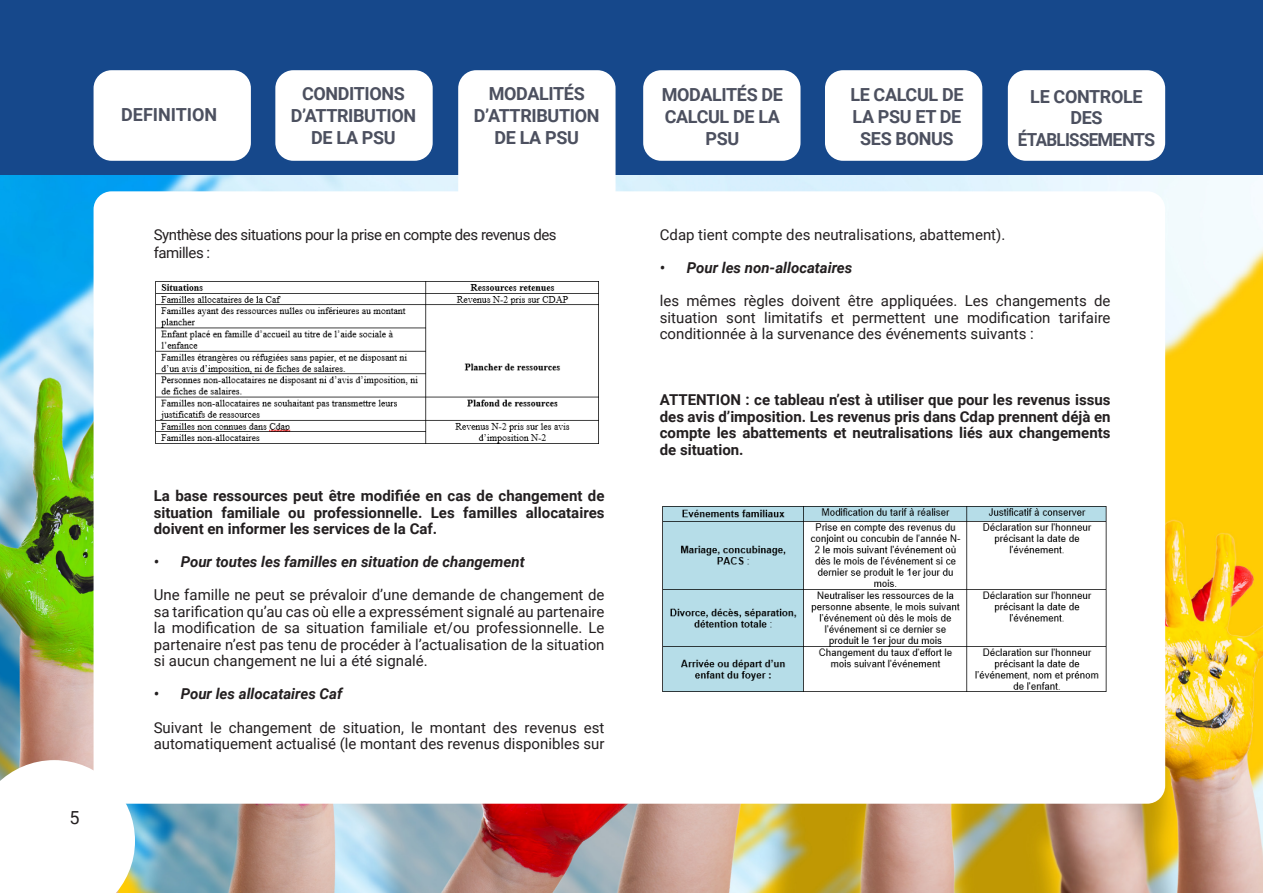
<style>
.page{position:relative;width:1263px;height:893px;background:#fff}
.page>*{position:absolute;margin:0;border:0;box-sizing:border-box;transform-origin:0 0}
.t1{font:700 18px/21.6px "Roboto";letter-spacing:-.02em;color:#4c505f;text-align:center}
.t2{font:700 18px/21.6px "Roboto";letter-spacing:-.04em;color:#4c505f;text-align:center}
.t3{font:700 18px "Roboto";color:#4c505f}
.t4{font:18px "Roboto";color:#231f20}
.t5{font:15px/16.5px "Roboto";color:#231f20;text-align:justify}
.t6{font:700 15px/16.5px "Roboto";color:#231f20;text-align:justify}
.t7{font:italic 700 15px "Roboto";color:#231f20}
.t8{font:15px/18px "Roboto";letter-spacing:-.03em;color:#231f20}
</style>
<div class="page">
<img style="left:0;top:174px;width:1263px;height:719px">
<div style="left:94px;top:191px;width:1071px;height:613px;background:#fff;border-radius:18px"></div>
<div style="left:0;top:0;width:1263px;height:174px;background:#16488b"></div>
<svg style="left:0;top:760px;width:135px;height:133px"></svg>
<div style="left:94px;top:70px;width:157px;height:91px;background:#fff;border-radius:18px"></div>
<div style="left:458px;top:70px;width:157px;height:152px;background:#fff;border-radius:18px"></div>
<div style="left:275px;top:70px;width:158px;height:91px;background:#fff;border-radius:18px"></div>
<div style="left:643px;top:70px;width:157px;height:91px;background:#fff;border-radius:18px"></div>
<div style="left:1008px;top:70px;width:157px;height:91px;background:#fff;border-radius:18px"></div>
<div style="left:825px;top:70px;width:157px;height:91px;background:#fff;border-radius:18px"></div>
<img style="left:155px;top:281px;width:444px;height:163px">
<img style="left:662px;top:506px;width:445px;height:186px">
<p class="t4" style="left:70px;top:805px;width:12px">5</p>
<p class="t3" style="left:121px;top:102px;width:98px">DEFINITION</p>
<p class="t1" style="left:291px;top:83px;width:127px">CONDITIONS<br>D’ATTRIBUTION<br>DE LA PSU</p>
<p class="t1" style="left:474px;top:83px;width:127px">MODALITÉS<br>D’ATTRIBUTION<br>DE LA PSU</p>
<p class="t1" style="left:662px;top:84px;width:123px">MODALITÉS DE<br>CALCUL DE LA<br>PSU</p>
<p class="t1" style="left:850px;top:84px;width:115px">LE CALCUL DE<br>LA PSU ET DE<br>SES BONUS</p>
<p class="t2" style="left:1018px;top:85px;width:139px">LE CONTROLE<br>DES<br>ÉTABLISSEMENTS</p>
<p class="t8" style="left:154px;top:226px;width:404px">Synthèse des situations pour la prise en compte des revenus des familles :</p>
<p class="t6" style="left:154px;top:487px;width:452px">La base ressources peut être modifiée en cas de changement de situation familiale ou professionnelle. Les familles allocataires doivent en informer les services de la Caf.</p>
<p class="t7" style="left:154px;top:552px;width:372px">• Pour toutes les familles en situation de changement</p>
<p class="t5" style="left:154px;top:586px;width:452px">Une famille ne peut se prévaloir d’une demande de changement de sa tarification qu’au cas où elle a expressément signalé au partenaire la modification de sa situation familiale et/ou professionnelle. Le partenaire n’est pas tenu de procéder à l’actualisation de la situation si aucun changement ne lui a été signalé.</p>
<p class="t7" style="left:154px;top:684px;width:190px">• Pour les allocataires Caf</p>
<p class="t5" style="left:154px;top:718px;width:452px">Suivant le changement de situation, le montant des revenus est automatiquement actualisé (le montant des revenus disponibles sur</p>
<p class="t5" style="left:660px;top:226px;width:347px">Cdap tient compte des neutralisations, abattement).</p>
<p class="t7" style="left:660px;top:258px;width:194px">• Pour les non-allocataires</p>
<p class="t5" style="left:660px;top:292px;width:452px">les mêmes règles doivent être appliquées. Les changements de situation sont limitatifs et permettent une modification tarifaire conditionnée à la survenance des événements suivants :</p>
<p class="t6" style="left:660px;top:391px;width:452px">ATTENTION : ce tableau n’est à utiliser que pour les revenus issus des avis d’imposition. Les revenus pris dans Cdap prennent déjà en compte les abattements et neutralisations liés aux changements de situation.</p>
</div>
